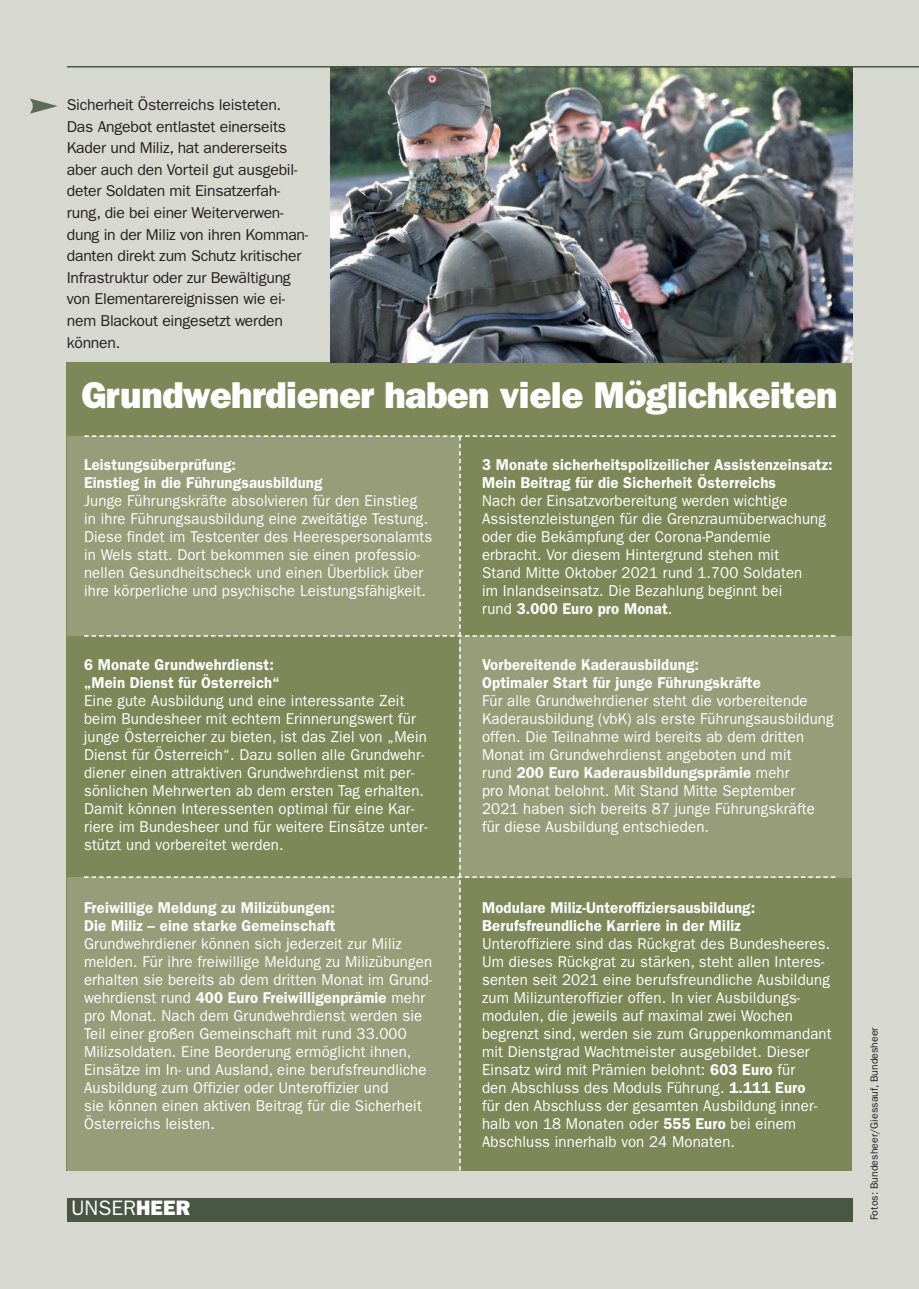
<style>
.page{position:relative;width:919px;height:1289px;background:#fff}
.page>*{position:absolute;margin:0;border:0;box-sizing:border-box;transform-origin:0 0}
.t1{font:800 37.5px "Franklin Gothic";letter-spacing:-.015em;color:#fff}
.t2{font:21px "Franklin Gothic";color:#fff}
.t3{font:15.75px/18px "Franklin Gothic";letter-spacing:.01em;color:#fff;scale:.95 1}
.t4{font:600 15.75px/18px "Franklin Gothic";letter-spacing:.01em;color:#fff;scale:.95 1}
.t5{font:15.75px/21.6px "Franklin Gothic";letter-spacing:-.015em;color:#231f20}
.t6{font:10.5px "Franklin Gothic";color:#231f20}
.s1{font-weight:600}
.s2{font-weight:800}
</style>
<div class="page">
<div style="left:0;top:0;width:918px;height:1288px;background:#d7d9d1"></div>
<div style="left:67px;top:1198px;width:785px;height:23px;background:#485643"></div>
<svg style="left:30px;top:99px;width:28px;height:15px"></svg>
<div style="left:67px;top:362px;width:785px;height:808px;background:#7e8758"></div>
<div style="left:67px;top:436px;width:392px;height:200px;background:#989d79"></div>
<div style="left:459px;top:636px;width:393px;height:241px;background:#989d79"></div>
<div style="left:67px;top:877px;width:392px;height:293px;background:#989d79"></div>
<img style="left:331px;top:68px;width:521px;height:294px">
<svg style="left:84px;top:435px;width:751px;height:735px"></svg>
<hr style="left:67px;top:66px;width:851px;height:2px;background:#485643">
<p class="t5" style="left:67px;top:95px;width:243px">Sicherheit Österreichs leisteten.<br>Das Angebot entlastet einerseits<br>Kader und Miliz, hat andererseits aber auch den Vorteil gut ausgebil&shy;deter Soldaten mit Einsatzerfah&shy;rung, die bei einer Weiterverwen&shy;dung in der Miliz von ihren Komman&shy;danten direkt zum Schutz kritischer<br>Infrastruktur oder zur Bewältigung von Elementarereignissen wie ei&shy;nem Blackout eingesetzt werden können.</p>
<h1 class="t1" style="left:81px;top:382px;width:757px">Grundwehrdiener haben viele Möglichkeiten</h1>
<p class="t4" style="left:84px;top:457px;width:252px">Leistungsüberprüfung:<br>Einstieg in die Führungsausbildung</p>
<p class="t3" style="left:84px;top:493px;width:368px">Junge Führungskräfte absolvieren für den Einstieg in ihre Führungsausbildung eine zweitätige Testung.<br>Diese findet im Testcenter des Heerespersonalamts in Wels statt. Dort bekommen sie einen professio&shy;nellen Gesundheitscheck und einen Überblick über ihre körperliche und psychische Leistungsfähigkeit.</p>
<p class="t4" style="left:84px;top:657px;width:207px">6 Monate Grundwehrdienst: „Mein Dienst für Österreich“</p>
<p class="t3" style="left:84px;top:693px;width:363px">Eine gute Ausbildung und eine interessante Zeit beim Bundesheer mit echtem Erinnerungswert für junge Österreicher zu bieten, ist das Ziel von „Mein Dienst für Österreich“. Dazu sollen alle Grundwehr&shy;diener einen attraktiven Grundwehrdienst mit per&shy;sönlichen Mehrwerten ab dem ersten Tag erhalten.<br>Damit können Interessenten optimal für eine Kar&shy;riere im Bundesheer und für weitere Einsätze unter&shy;stützt und vorbereitet werden.</p>
<p class="t4" style="left:84px;top:899px;width:266px">Freiwillige Meldung zu Milizübungen:<br>Die Miliz – eine starke Gemeinschaft</p>
<p class="t3" style="left:84px;top:935px;width:368px">Grundwehrdiener können sich jederzeit zur Miliz melden. Für ihre freiwillige Meldung zu Milizübungen erhalten sie bereits ab dem dritten Monat im Grund&shy;wehrdienst rund <span class="s1">400 Euro Freiwilligenprämie</span> mehr pro Monat. Nach dem Grundwehrdienst werden sie Teil einer großen Gemeinschaft mit rund 33.000<br>Milizsoldaten. Eine Beorderung ermöglicht ihnen, Einsätze im In- und Ausland, eine berufsfreundliche Ausbildung zum Offizier oder Unteroffizier und<br>sie können einen aktiven Beitrag für die Sicherheit Österreichs leisten.</p>
<h2 class="t2" style="left:71px;top:1200px;width:120px">UNSER<span class="s2">HEER</span></h2>
<p class="t4" style="left:482px;top:457px;width:370px">3 Monate sicherheitspolizeilicher Assistenzeinsatz:<br>Mein Beitrag für die Sicherheit Österreichs</p>
<p class="t3" style="left:482px;top:493px;width:363px">Nach der Einsatzvorbereitung werden wichtige Assistenzleistungen für die Grenzraumüberwachung oder die Bekämpfung der Corona-Pandemie erbracht. Vor diesem Hintergrund stehen mit<br>Stand Mitte Oktober 2021 rund 1.700 Soldaten<br>im Inlandseinsatz. Die Bezahlung beginnt bei<br>rund <span class="s1">3.000 Euro pro Monat</span>.</p>
<p class="t4" style="left:482px;top:657px;width:295px">Vorbereitende Kaderausbildung:<br>Optimaler Start für junge Führungskräfte</p>
<p class="t3" style="left:482px;top:693px;width:371px">Für alle Grundwehrdiener steht die vorbereitende Kaderausbildung (vbK) als erste Führungsausbildung offen. Die Teilnahme wird bereits ab dem dritten Monat im Grundwehrdienst angeboten und mit<br>rund <span class="s1">200 Euro Kaderausbildungsprämie</span> mehr<br>pro Monat belohnt. Mit Stand Mitte September 2021 haben sich bereits 87 junge Führungskräfte für diese Ausbildung entschieden.</p>
<p class="t4" style="left:482px;top:899px;width:289px">Modulare Miliz-Unteroffiziersausbildung:<br>Berufsfreundliche Karriere in der Miliz</p>
<p class="t3" style="left:482px;top:935px;width:369px">Unteroffiziere sind das Rückgrat des Bundesheeres.<br>Um dieses Rückgrat zu stärken, steht allen Interes&shy;senten seit 2021 eine berufsfreundliche Ausbildung zum Milizunteroffizier offen. In vier Ausbildungs&shy;modulen, die jeweils auf maximal zwei Wochen begrenzt sind, werden sie zum Gruppenkommandant mit Dienstgrad Wachtmeister ausgebildet. Dieser Einsatz wird mit Prämien belohnt: <span class="s1">603 Euro</span> für<br>den Abschluss des Moduls Führung. <span class="s1">1.111 Euro<br></span>für den Abschluss der gesamten Ausbildung inner&shy;halb von 18 Monaten oder <span class="s1">555 Euro</span> bei einem Abschluss innerhalb von 24 Monaten.</p>
<p class="t6" style="left:870px;top:1220px;width:195px;rotate:-90deg">Fotos: Bundesheer/Giessauf, Bundesheer</p>
</div>
